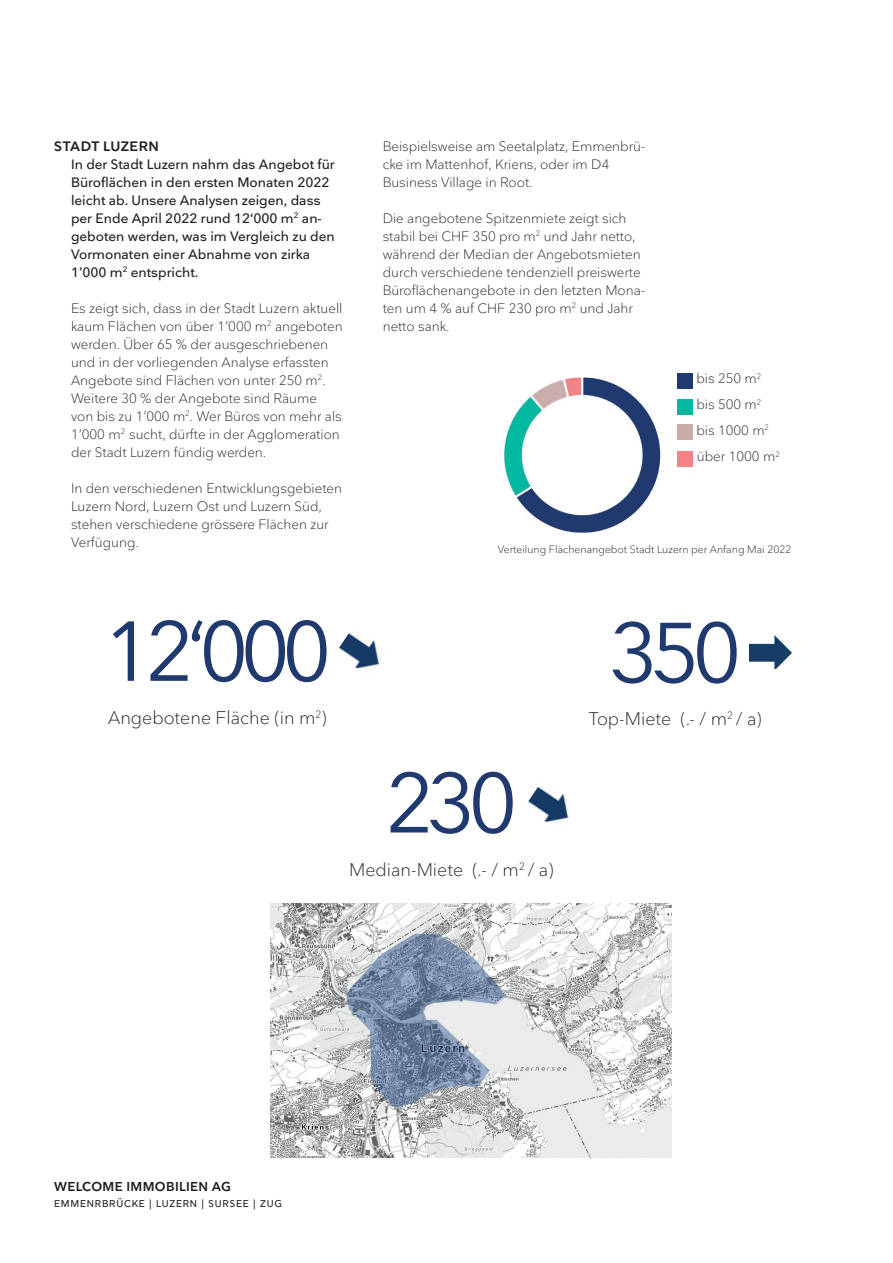
<style>
.page{position:relative;width:893px;height:1263px;background:#fff}
.page>*{position:absolute;margin:0;border:0;box-sizing:border-box;transform-origin:0 0}
.t1{font:84px "Nationale";letter-spacing:-.09em;color:#203a6f}
.t2{font:300 18px "Nationale";color:#231f20}
.t3{font:300 13.5px/18px "Nationale";color:#231f20}
.t4{font:500 13.5px/18px "Nationale";color:#231f20}
.t5{font:600 13.5px "Nationale";letter-spacing:.03em;color:#231f20}
.t6{font:600 12.75px "Nationale";letter-spacing:.025em;color:#231f20}
.t7{font:300 10.5px "Nationale";color:#231f20}
.t8{font:500 9.75px "Nationale";letter-spacing:.075em;color:#231f20}
</style>
<div class="page">
<img style="left:504px;top:377px;width:157px;height:157px">
<div style="left:677px;top:373px;width:16px;height:16px;background:#203a6f"></div>
<div style="left:677px;top:399px;width:16px;height:16px;background:#03b8a0"></div>
<div style="left:677px;top:425px;width:16px;height:15px;background:#c9aca9"></div>
<div style="left:678px;top:451px;width:15px;height:16px;background:#f38387"></div>
<img style="left:271px;top:904px;width:400px;height:253px">
<img style="left:339px;top:633px;width:41px;height:36px">
<img style="left:750px;top:636px;width:42px;height:32px">
<img style="left:528px;top:786px;width:41px;height:37px">
<p class="t5" style="left:54px;top:137px;width:106px">STADT LUZERN</p>
<p class="t4" style="left:71px;top:155px;width:265px">In der Stadt Luzern nahm das Angebot für Büroflächen in den ersten Monaten 2022 leicht ab. Unsere Analysen zeigen, dass per Ende April 2022 rund 12‘000 m<sup>2</sup> an&shy;geboten werden, was im Vergleich zu den Vormonaten einer Abnahme von zirka 1’000 m<sup>2</sup> entspricht.</p>
<p class="t3" style="left:71px;top:299px;width:273px">Es zeigt sich, dass in der Stadt Luzern aktuell kaum Flächen von über 1’000 m<sup>2</sup> angeboten werden. Über 65 % der ausgeschriebenen und in der vorliegenden Analyse erfassten Angebote sind Flächen von unter 250 m<sup>2</sup>.<br>Weitere 30 % der Angebote sind Räume von bis zu 1’000 m<sup>2</sup>. Wer Büros von mehr als 1’000 m<sup>2</sup> sucht, dürfte in der Agglomeration der Stadt Luzern fündig werden.</p>
<p class="t3" style="left:71px;top:479px;width:273px">In den verschiedenen Entwicklungsgebieten Luzern Nord, Luzern Ost und Luzern Süd, stehen verschiedene grössere Flächen zur Verfügung.</p>
<p class="t3" style="left:383px;top:137px;width:264px">Beispielsweise am Seetalplatz, Emmenbrü&shy;cke im Mattenhof, Kriens, oder im D4<br>Business Village in Root.</p>
<p class="t3" style="left:383px;top:209px;width:264px">Die angebotene Spitzenmiete zeigt sich stabil bei CHF 350 pro m<sup>2</sup> und Jahr netto, während der Median der Angebotsmieten durch verschiedene tendenziell preiswerte Büroflächenangebote in den letzten Mona&shy;ten um 4 % auf CHF 230 pro m<sup>2</sup> und Jahr netto sank.</p>
<p class="t3" style="left:696px;top:365px;width:85px;line-height:26px">bis 250 m<sup>2 </sup>bis 500 m<sup>2 </sup>bis 1000 m<sup>2 </sup>über 1000 m<sup>2</sup></p>
<p class="t7" style="left:498px;top:542px;width:295px">Verteilung Flächenangebot Stadt Luzern per Anfang Mai 2022</p>
<h1 class="t1" style="left:104px;top:598px;width:229px">12‘000</h1>
<h2 class="t2" style="left:108px;top:706px;width:221px">Angebotene Fläche (in m<sup>2</sup>)</h2>
<h1 class="t1" style="left:385px;top:750px;width:134px">230</h1>
<h2 class="t2" style="left:349px;top:858px;width:206px">Median-Miete (.- / m<sup>2</sup> / a)</h2>
<h1 class="t1" style="left:609px;top:600px;width:134px">350</h1>
<h2 class="t2" style="left:589px;top:708px;width:175px">Top-Miete (.- / m<sup>2</sup> / a)</h2>
<p class="t6" style="left:54px;top:1178px;width:178px">WELCOME IMMOBILIEN AG</p>
<p class="t8" style="left:54px;top:1197px;width:229px">EMMENRBRÜCKE | LUZERN | SURSEE | ZUG</p>
</div>
